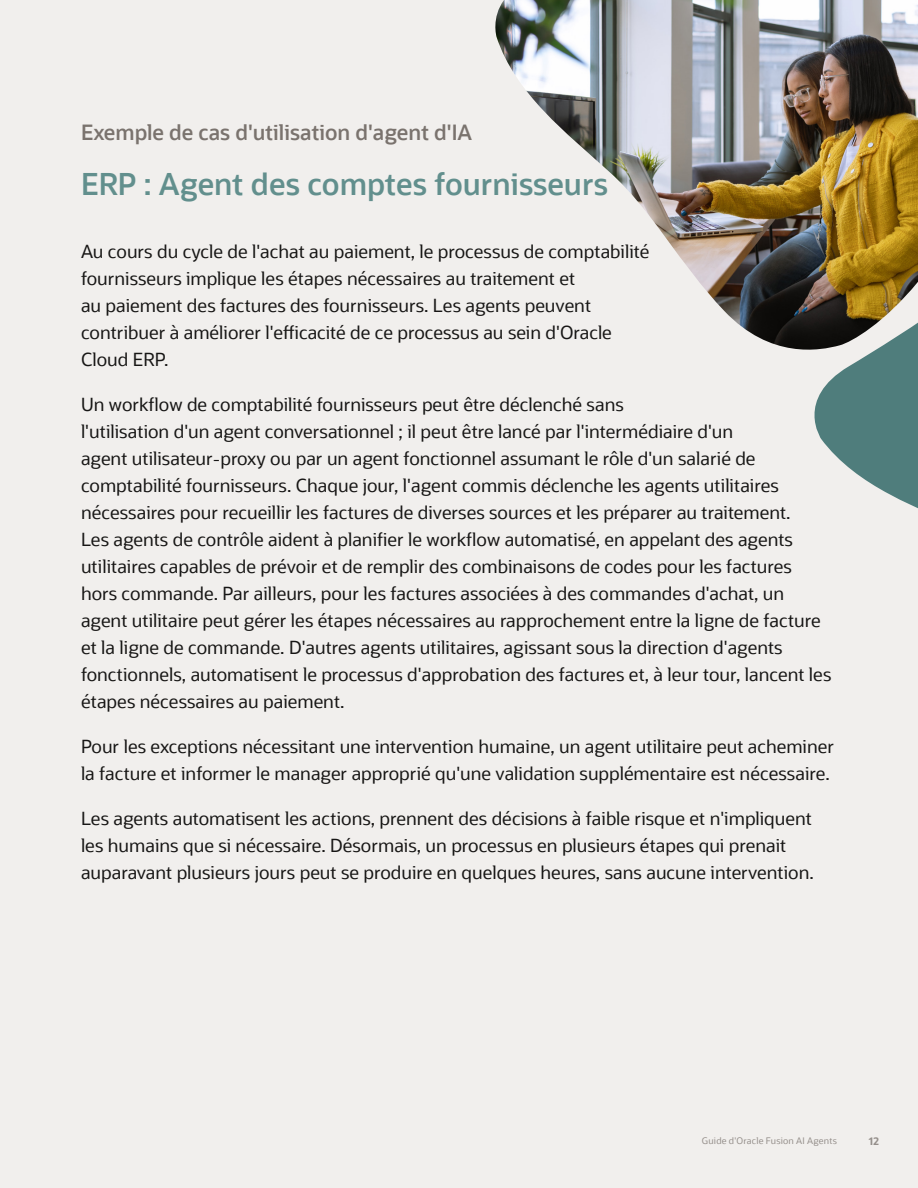
<style>
.page{position:relative;width:918px;height:1188px;background:#f1efed}
.page>*{position:absolute;margin:0;border:0;box-sizing:border-box;transform-origin:0 0}
.A___Headline{font:600 30px "Oracle Sans";color:#628f8d}
.A___Headline-2{font:600 21px "Oracle Sans";color:#7a736e}
.A__Body_Text{font:18px/27px "Oracle Sans";color:#171615}
.t1{font:700 10.5px "Oracle Sans";color:#958f8b}
.t2{font:9px "Oracle Sans";letter-spacing:.025em;color:#958f8b}
</style>
<div class="page">
<img style="left:495px;top:0;width:299px;height:349px">
<img style="left:794px;top:0;width:124px;height:509px">
<p class="A___Headline-2" style="left:81px;top:120px;width:393px">Exemple de cas d'utilisation d'agent d'IA</p>
<p class="A___Headline" style="left:81px;top:166px;width:529px">ERP : Agent des comptes fournisseurs</p>
<p class="A__Body_Text" style="left:81px;top:238px;width:570px">Au cours du cycle de l'achat au paiement, le processus de comptabilité fournisseurs implique les étapes nécessaires au traitement et<br>au paiement des factures des fournisseurs. Les agents peuvent contribuer à améliorer l'efficacité de ce processus au sein d'Oracle Cloud ERP.</p>
<p class="A__Body_Text" style="left:81px;top:391px;width:752px">Un workflow de comptabilité fournisseurs peut être déclenché sans<br>l'utilisation d'un agent conversationnel ; il peut être lancé par l'intermédiaire d'un<br>agent utilisateur-proxy ou par un agent fonctionnel assumant le rôle d'un salarié de comptabilité fournisseurs. Chaque jour, l'agent commis déclenche les agents utilitaires nécessaires pour recueillir les factures de diverses sources et les préparer au traitement.<br>Les agents de contrôle aident à planifier le workflow automatisé, en appelant des agents utilitaires capables de prévoir et de remplir des combinaisons de codes pour les factures hors commande. Par ailleurs, pour les factures associées à des commandes d'achat, un agent utilitaire peut gérer les étapes nécessaires au rapprochement entre la ligne de facture et la ligne de commande. D'autres agents utilitaires, agissant sous la direction d'agents fonctionnels, automatisent le processus d'approbation des factures et, à leur tour, lancent les étapes nécessaires au paiement.</p>
<p class="A__Body_Text" style="left:81px;top:733px;width:755px">Pour les exceptions nécessitant une intervention humaine, un agent utilitaire peut acheminer la facture et informer le manager approprié qu'une validation supplémentaire est nécessaire.</p>
<p class="A__Body_Text" style="left:81px;top:805px;width:734px">Les agents automatisent les actions, prennent des décisions à faible risque et n'impliquent les humains que si nécessaire. Désormais, un processus en plusieurs étapes qui prenait auparavant plusieurs jours peut se produire en quelques heures, sans aucune intervention.</p>
<p class="t2" style="left:702px;top:1135px;width:137px">Guide d'Oracle Fusion AI Agents</p>
<p class="t1" style="left:869px;top:1134px;width:12px">12</p>
</div>
